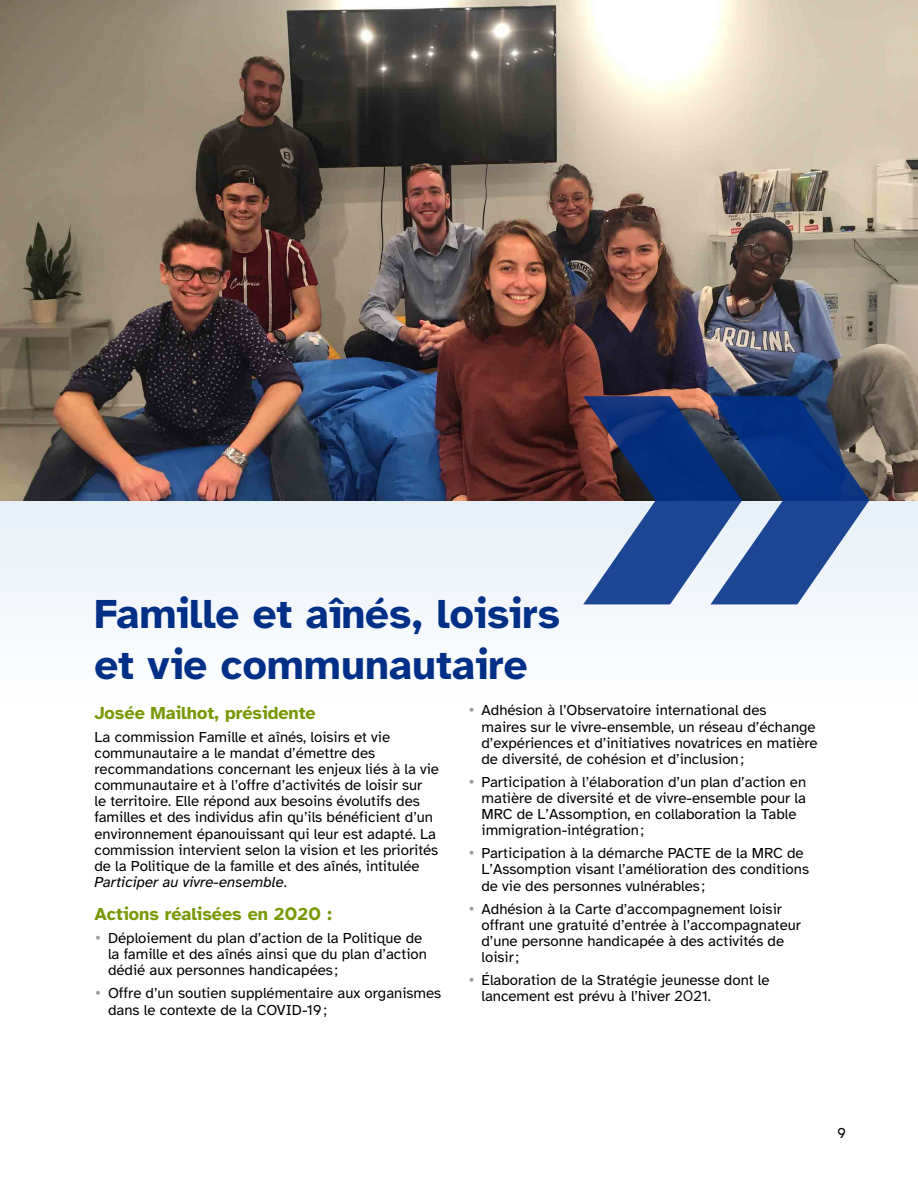
<style>
.page{position:relative;width:918px;height:1188px;background:#fff}
.page>*{position:absolute;margin:0;border:0;box-sizing:border-box;transform-origin:0 0}
.t1{font:700 42px/50.4px "Atkinson Hyperlegible";color:#002f87}
.t2{font:700 18px "Atkinson Hyperlegible";color:#789904}
.t3{font:15px/16.2px "Atkinson Hyperlegible";color:#000}
.s1{font-style:italic}
.s2{font-family:"Gotham"}
.s3{font-family:"Gotham";color:#9d9d9c}
</style>
<div class="page">
<div style="left:0;top:501px;width:918px;height:118px;background:#eef4f9"></div>
<img style="left:0;top:0;width:918px;height:501px">
<svg style="left:583px;top:396px;width:286px;height:208px;background:#496091"></svg>
<h1 class="t1" style="left:94px;top:589px;width:467px">Famille et aînés, loisirs et vie communautaire</h1>
<p class="t2" style="left:94px;top:702px;width:223px">Josée Mailhot, présidente</p>
<p class="t3" style="left:94px;top:729px;width:346px">La commission Famille et aînés, loisirs et vie communautaire a le mandat d’émettre des recommandations concernant les enjeux liés à la vie communautaire et à l’offre d’activités de loisir sur<br>le territoire. Elle répond aux besoins évolutifs des familles et des individus afin qu’ils bénéficient d’un environnement épanouissant qui leur est adapté. La commission intervient selon la vision et les priorités de la Politique de la famille et des aînés, intitulée <span class="s1">Participer au vivre-ensemble</span>.</p>
<p class="t2" style="left:94px;top:904px;width:239px">Actions réalisées en 2<span class="s2">0</span>2<span class="s2">0</span> :</p>
<p class="t3" style="left:108px;top:930px;width:320px;text-indent:-14px"><span class="s3">•</span> Déploiement du plan d’action de la Politique de la famille et des aînés ainsi que du plan d’action dédié aux personnes handicapées ;</p>
<p class="t3" style="left:108px;top:985px;width:335px;text-indent:-14px"><span class="s3">•</span> Offre d’un soutien supplémentaire aux organismes dans le contexte de la COVID-19;</p>
<p class="t3" style="left:482px;top:702px;width:338px;text-indent:-14px"><span class="s3">•</span> Adhésion à l’Observatoire international des<br>maires sur le vivre-ensemble, un réseau d’échange d’expériences et d’initiatives novatrices en matière de diversité, de cohésion et d’inclusion;</p>
<p class="t3" style="left:482px;top:774px;width:326px;text-indent:-14px"><span class="s3">•</span> Participation à l’élaboration d’un plan d’action en matière de diversité et de vivre-ensemble pour la MRC de L’Assomption, en collaboration la Table immigration-intégration;</p>
<p class="t3" style="left:482px;top:845px;width:329px;text-indent:-14px"><span class="s3">•</span> Participation à la démarche PACTE de la MRC de<br>L’Assomption visant l’amélioration des conditions de vie des personnes vulnérables ;</p>
<p class="t3" style="left:482px;top:901px;width:321px;text-indent:-14px"><span class="s3">•</span> Adhésion à la Carte d’accompagnement loisir offrant une gratuité d’entrée à l’accompagnateur d’une personne handicapée à des activités de loisir;</p>
<p class="t3" style="left:482px;top:972px;width:289px;text-indent:-14px"><span class="s3">•</span> Élaboration de la Stratégie jeunesse dont le lancement est prévu à l’hiver 2<span class="s2">0</span>21.</p>
<p class="t3" style="left:837px;top:1125px;width:10px">9</p>
</div>
